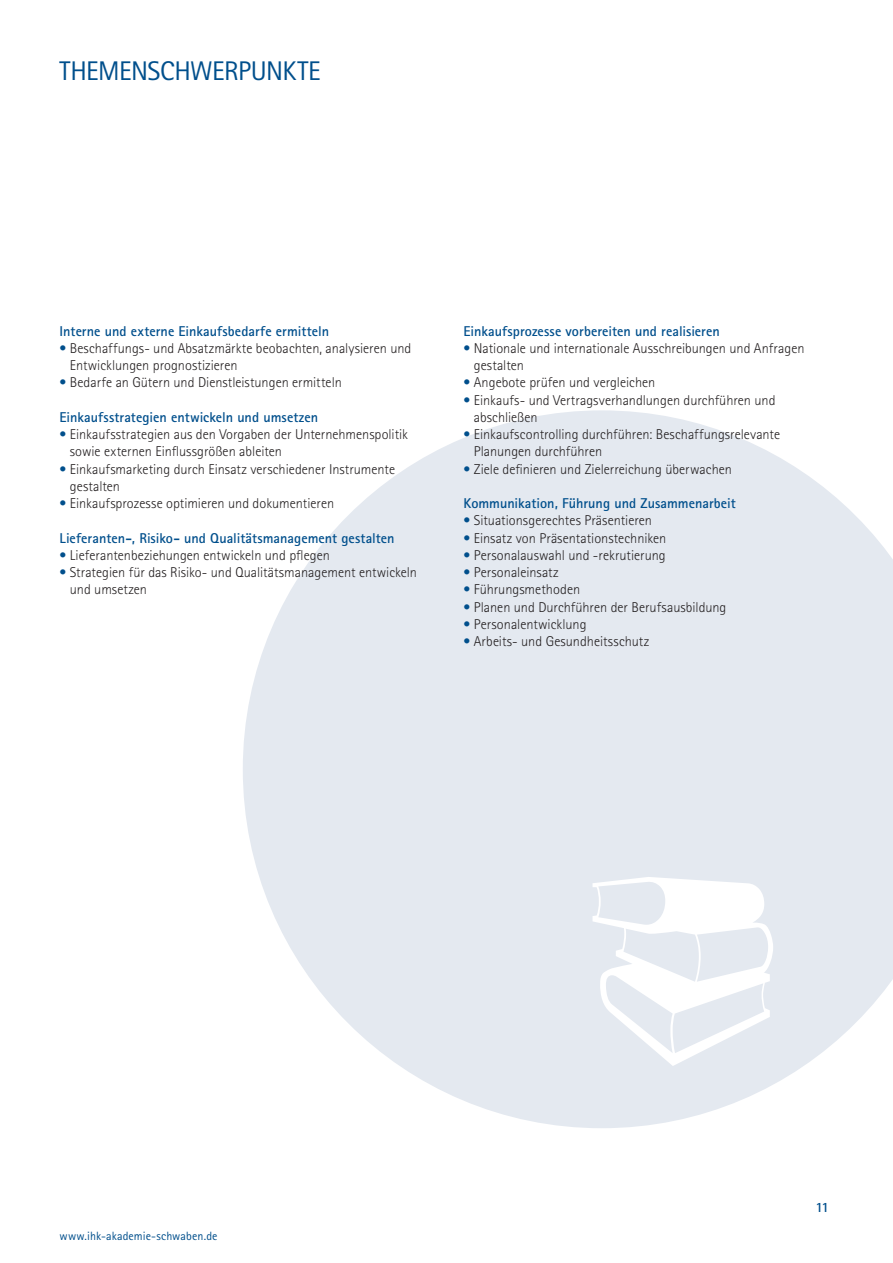
<style>
.page{position:relative;width:893px;height:1263px;background:#fff}
.page>*{position:absolute;margin:0;border:0;box-sizing:border-box;transform-origin:0 0}
.t1{font:27px "Agfa Rotis Sans Serif";letter-spacing:-.02em;color:#004f8c}
.LG_Brosch_Text_17{font:300 14.25px/17.2px "Agfa Rotis Sans Serif";color:#231f20}
.LG_Brosch_Headlines{font:700 14.25px "Agfa Rotis Sans Serif";color:#004f8c}
.t2{font:12px "Agfa Rotis Sans Serif";letter-spacing:.005em;color:#004f8c}
.s1{color:#004f8c}
</style>
<div class="page">
<svg style="left:243px;top:410px;width:650px;height:718px;fill:#e4e9f0"></svg>
<div style="left:593px;top:874px;width:180px;height:192px;background:#e4e9f0"></div>
<p class="t1" style="left:60px;top:55px;width:263px">THEMENSCHWERPUNKTE</p>
<p class="LG_Brosch_Headlines" style="left:60px;top:322px;width:271px">Interne und externe Einkaufsbedarfe ermitteln</p>
<p class="LG_Brosch_Text_17" style="left:70px;top:339px;width:343px;text-indent:-10px"><span class="s1">•</span> Beschaffungs- und Absatzmärkte beobachten, analysieren und<br>Entwicklungen prognostizieren</p>
<p class="LG_Brosch_Text_17" style="left:60px;top:374px;width:284px"><span class="s1">•</span> Bedarfe an Gütern und Dienstleistungen ermitteln</p>
<p class="LG_Brosch_Headlines" style="left:60px;top:408px;width:260px">Einkaufsstrategien entwickeln und umsetzen</p>
<p class="LG_Brosch_Text_17" style="left:70px;top:426px;width:340px;text-indent:-10px"><span class="s1">•</span> Einkaufsstrategien aus den Vorgaben der Unternehmenspolitik sowie externen Einflussgrößen ableiten</p>
<p class="LG_Brosch_Text_17" style="left:70px;top:460px;width:327px;text-indent:-10px"><span class="s1">•</span> Einkaufsmarketing durch Einsatz verschiedener Instrumente gestalten</p>
<p class="LG_Brosch_Text_17" style="left:60px;top:495px;width:276px"><span class="s1">•</span> Einkaufsprozesse optimieren und dokumentieren</p>
<p class="LG_Brosch_Headlines" style="left:60px;top:529px;width:337px">Lieferanten-, Risiko- und Qualitätsmanagement gestalten</p>
<p class="LG_Brosch_Text_17" style="left:60px;top:546px;width:272px"><span class="s1">•</span> Lieferantenbeziehungen entwickeln und pflegen</p>
<p class="LG_Brosch_Text_17" style="left:70px;top:564px;width:349px;text-indent:-10px"><span class="s1">•</span> Strategien für das Risiko- und Qualitätsmanagement entwickeln und umsetzen</p>
<p class="LG_Brosch_Headlines" style="left:463px;top:322px;width:258px">Einkaufsprozesse vorbereiten und realisieren</p>
<p class="LG_Brosch_Text_17" style="left:474px;top:339px;width:332px;text-indent:-10px"><span class="s1">•</span> Nationale und internationale Ausschreibungen und Anfragen gestalten</p>
<p class="LG_Brosch_Text_17" style="left:463px;top:374px;width:193px"><span class="s1">•</span> Angebote prüfen und vergleichen</p>
<p class="LG_Brosch_Text_17" style="left:474px;top:391px;width:303px;text-indent:-10px"><span class="s1">•</span> Einkaufs- und Vertragsverhandlungen durchführen und abschließen</p>
<p class="LG_Brosch_Text_17" style="left:474px;top:426px;width:308px;text-indent:-10px"><span class="s1">•</span> Einkaufscontrolling durchführen: Beschaffungsrelevante<br>Planungen durchführen</p>
<p class="LG_Brosch_Text_17" style="left:463px;top:460px;width:270px"><span class="s1">•</span> Ziele definieren und Zielerreichung überwachen</p>
<p class="LG_Brosch_Headlines" style="left:463px;top:494px;width:274px">Kommunikation, Führung und Zusammenarbeit</p>
<p class="LG_Brosch_Text_17" style="left:463px;top:512px;width:190px"><span class="s1">•</span> Situationsgerechtes Präsentieren</p>
<p class="LG_Brosch_Text_17" style="left:463px;top:529px;width:204px"><span class="s1">•</span> Einsatz von Präsentationstechniken</p>
<p class="LG_Brosch_Text_17" style="left:463px;top:546px;width:204px"><span class="s1">•</span> Personalauswahl und -rekrutierung</p>
<p class="LG_Brosch_Text_17" style="left:463px;top:564px;width:97px"><span class="s1">•</span> Personaleinsatz</p>
<p class="LG_Brosch_Text_17" style="left:463px;top:581px;width:118px"><span class="s1">•</span> Führungsmethoden</p>
<p class="LG_Brosch_Text_17" style="left:463px;top:598px;width:264px"><span class="s1">•</span> Planen und Durchführen der Berufsausbildung</p>
<p class="LG_Brosch_Text_17" style="left:463px;top:615px;width:125px"><span class="s1">•</span> Personalentwicklung</p>
<p class="LG_Brosch_Text_17" style="left:463px;top:633px;width:187px"><span class="s1">•</span> Arbeits- und Gesundheitsschutz</p>
<p class="t2" style="left:60px;top:1229px;width:160px">www.ihk-akademie-schwaben.de</p>
<p class="LG_Brosch_Headlines" style="left:815px;top:1198px;width:15px">11</p>
</div>
